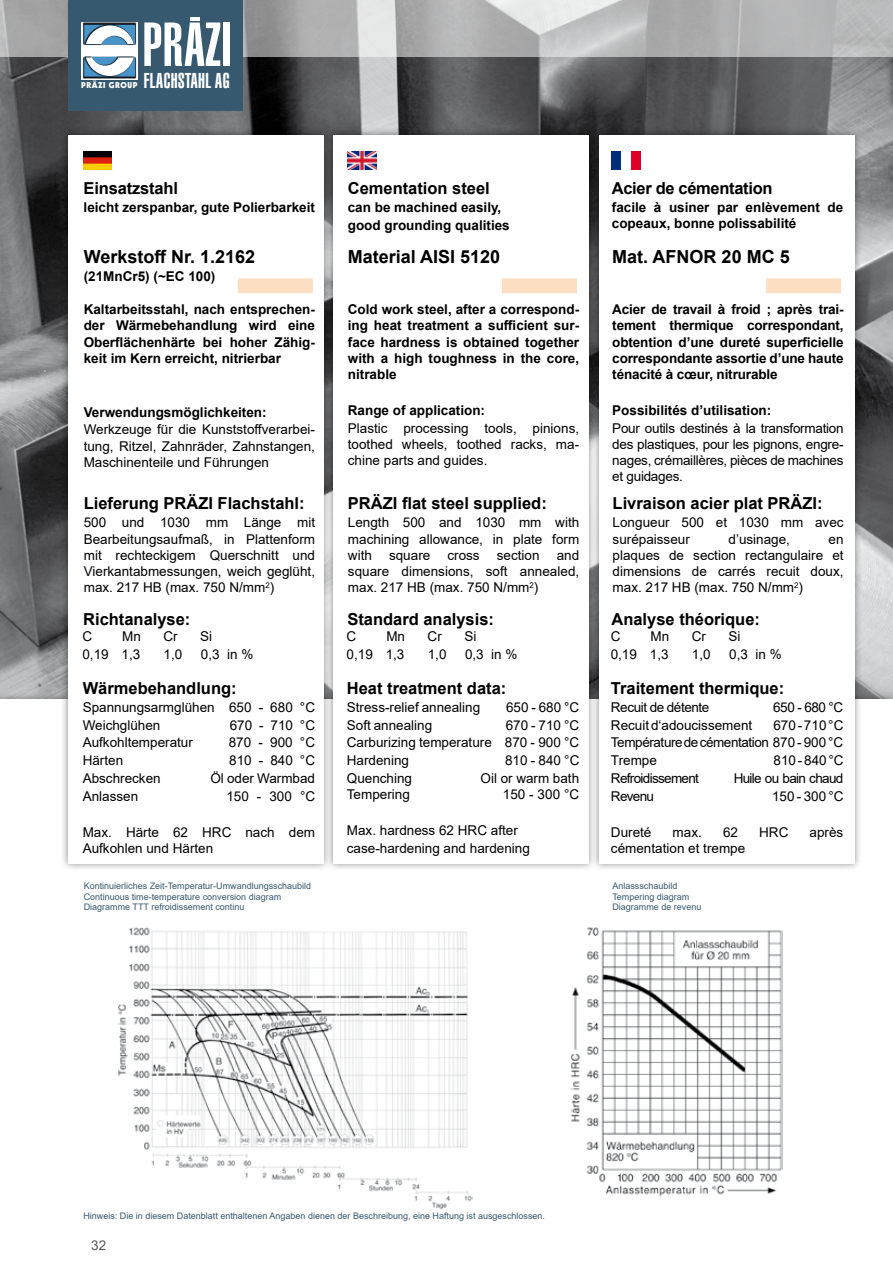
<style>
.page{position:relative;width:893px;height:1263px;background:#fff}
.page>*{position:absolute;margin:0;border:0;box-sizing:border-box;transform-origin:0 0}
.t1{font:900 extra-condensed 60.3px "Swiss 911 BT";letter-spacing:.02em;color:#fff}
.t2{font:900 extra-condensed 21px "Swiss 911 BT";letter-spacing:.02em;color:#fff}
.t3{font:700 18px "Arial";color:#000}
.t4{font:700 16.5px "Arial";color:#000}
.t5{font:700 16.5px "Arial";letter-spacing:-.02em;color:#000}
.t6{font:13.5px/16.2px "Arial";color:#000;text-align:justify}
.t7{font:700 13.5px/16.2px "Arial";color:#000;text-align:justify}
.t8{font:13.5px "Arial";letter-spacing:-.05em;color:#000}
.t9{font:13.5px "Arial";letter-spacing:-.03em;color:#000}
.t10{font:13.5px "Arial";color:#58585a}
.t11{font:9px/10.8px "Arial";color:#365970}
.t12{font:900 8.25px "Kabel LT Std";letter-spacing:.07em;color:#fff}
</style>
<div class="page">
<img style="left:0;top:57px;width:893px;height:635px">
<svg style="left:0;top:0;width:893px;height:57px;background:#b6b6b7"></svg>
<div style="left:60px;top:127px;width:271px;height:744px;background:#000;opacity:.45"></div>
<div style="left:68px;top:135px;width:255px;height:728px;background:#fff"></div>
<div style="left:325px;top:127px;width:271px;height:744px;background:#000;opacity:.45"></div>
<div style="left:333px;top:135px;width:255px;height:728px;background:#fff"></div>
<div style="left:591px;top:127px;width:271px;height:744px;background:#000;opacity:.45"></div>
<div style="left:599px;top:135px;width:255px;height:728px;background:#fff"></div>
<img style="left:612px;top:151px;width:28px;height:19px">
<img style="left:348px;top:151px;width:28px;height:19px">
<img style="left:84px;top:151px;width:28px;height:19px">
<img style="left:571px;top:927px;width:211px;height:270px">
<img style="left:118px;top:927px;width:354px;height:282px">
<svg style="left:766px;top:278px;width:75px;height:16px"></svg>
<svg style="left:502px;top:278px;width:75px;height:16px"></svg>
<svg style="left:237px;top:278px;width:76px;height:16px"></svg>
<div style="left:885px;top:49px;width:8px;height:63px;background:#000;opacity:.45"></div>
<hr style="left:892px;top:57px;width:1px;height:47px;background:#fff">
<div style="left:68px;top:0;width:175px;height:111px;background:#365970"></div>
<div style="left:81px;top:22px;width:57px;height:57px;background:#fff"></div>
<img style="left:82px;top:59px;width:54px;height:20px">
<img style="left:84px;top:56px;width:51px;height:1px">
<svg style="left:83px;top:57px;width:53px;height:21px"></svg>
<img style="left:82px;top:23px;width:54px;height:20px">
<img style="left:85px;top:45px;width:49px;height:1px">
<svg style="left:83px;top:24px;width:53px;height:21px"></svg>
<svg style="left:190px;top:17px;width:10px;height:3px"></svg>
<h1 class="t1" style="left:143px;top:12px;width:90px">PRAZI</h1>
<p class="t12" style="left:81px;top:80px;width:58px">PRÄZI GROUP</p>
<h2 class="t2" style="left:144px;top:69px;width:87px">FLACHSTAHL AG</h2>
<p class="t4" style="left:84px;top:177px;width:96px">Einsatzstahl</p>
<p class="t7" style="left:84px;top:199px;width:233px">leicht zerspanbar, gute Polierbarkeit</p>
<h3 class="t3" style="left:84px;top:244px;width:173px">Werkstoff Nr. 1.2162</h3>
<p class="t7" style="left:84px;top:268px;width:133px">(21MnCr5) (~EC 100)</p>
<p class="t7" style="left:84px;top:302px;width:233px">Kaltarbeitsstahl, nach entsprechen&shy;der Wärmebehandlung wird eine Oberflächenhärte bei hoher Zähig&shy;keit im Kern erreicht, nitrierbar</p>
<p class="t7" style="left:84px;top:404px;width:185px">Verwendungsmöglichkeiten:</p>
<p class="t6" style="left:84px;top:422px;width:233px">Werkzeuge für die Kunststoffverarbei&shy;tung, Ritzel, Zahnräder, Zahnstangen, Maschinenteile und Führungen</p>
<p class="t4" style="left:84px;top:492px;width:222px">Lieferung PRÄZI Flachstahl:</p>
<p class="t6" style="left:84px;top:514px;width:233px">500 und 1030 mm Länge mit Bearbeitungsaufmaß, in Plattenform mit rechteckigem Querschnitt und Vierkantabmessungen, weich geglüht, max. 217 HB (max. 750 N/mm<sup>2</sup>)</p>
<p class="t4" style="left:348px;top:177px;width:144px">Cementation steel</p>
<p class="t7" style="left:348px;top:199px;width:164px;line-height:17.9px">can be machined easily, good grounding qualities</p>
<h3 class="t3" style="left:348px;top:244px;width:154px">Material AISI 5120</h3>
<p class="t7" style="left:348px;top:302px;width:233px">Cold work steel, after a correspond&shy;ing heat treatment a sufficient sur&shy;face hardness is obtained together with a high toughness in the core, nitrable</p>
<p class="t7" style="left:348px;top:402px;width:139px">Range of application:</p>
<p class="t6" style="left:348px;top:420px;width:233px">Plastic processing tools, pinions, toothed wheels, toothed racks, ma&shy;chine parts and guides.</p>
<p class="t4" style="left:348px;top:492px;width:200px">PRÄZI flat steel supplied:</p>
<p class="t6" style="left:348px;top:514px;width:233px">Length 500 and 1030 mm with machining allowance, in plate form with</p>
<p class="t6" style="left:348px;top:547px;width:233px;text-indent:209px">and square dimensions, soft annealed, max. 217 HB (max. 750 N/mm<sup>2</sup>)</p>
<p class="t6" style="left:389px;top:547px;width:43px">square</p>
<p class="t6" style="left:447px;top:547px;width:34px">cross</p>
<p class="t6" style="left:497px;top:547px;width:44px">section</p>
<p class="t5" style="left:612px;top:177px;width:162px">Acier de cémentation</p>
<p class="t7" style="left:612px;top:199px;width:233px">facile à usiner par enlèvement de copeaux, bonne polissabilité</p>
<h3 class="t3" style="left:612px;top:244px;width:179px">Mat. AFNOR 20 MC 5</h3>
<p class="t7" style="left:612px;top:302px;width:233px">Acier de travail à froid ; après trai&shy;tement thermique correspondant, obtention d’une dureté superficielle correspondante assortie d’une haute ténacité à cœur, nitrurable</p>
<p class="t7" style="left:612px;top:402px;width:161px">Possibilités d’utilisation:</p>
<p class="t6" style="left:612px;top:420px;width:233px">Pour outils destinés à la transformation des plastiques, pour les pignons, engre&shy;nages, crémaillères, pièces de machines et guidages.</p>
<p class="t4" style="left:613px;top:492px;width:211px">Livraison acier plat PRÄZI:</p>
<p class="t6" style="left:613px;top:514px;width:232px">Longueur 500 et 1030 mm avec surépaisseur</p>
<p class="t6" style="left:728px;top:531px;width:63px">d’usinage,</p>
<p class="t6" style="left:613px;top:531px;width:233px;text-indent:216px">en plaques de section rectangulaire et dimensions de carrés recuit doux, max. 217 HB (max. 750 N/mm<sup>2</sup>)</p>
<p class="t4" style="left:83px;top:608px;width:109px">Richtanalyse:</p>
<p class="t4" style="left:347px;top:608px;width:148px">Standard analysis:</p>
<p class="t4" style="left:611px;top:608px;width:150px">Analyse théorique:</p>
<p class="t6" style="left:82px;top:628px;width:11px">C</p>
<p class="t6" style="left:122px;top:628px;width:20px">Mn</p>
<p class="t6" style="left:163px;top:628px;width:16px">Cr</p>
<p class="t6" style="left:200px;top:628px;width:14px">Si</p>
<p class="t6" style="left:82px;top:646px;width:59px">0,19 1,3</p>
<p class="t6" style="left:164px;top:646px;width:20px">1,0</p>
<p class="t6" style="left:201px;top:646px;width:54px">0,3 in %</p>
<p class="t6" style="left:347px;top:628px;width:11px">C</p>
<p class="t6" style="left:386px;top:628px;width:20px">Mn</p>
<p class="t6" style="left:428px;top:628px;width:16px">Cr</p>
<p class="t6" style="left:464px;top:628px;width:14px">Si</p>
<p class="t6" style="left:347px;top:646px;width:59px">0,19 1,3</p>
<p class="t6" style="left:428px;top:646px;width:20px">1,0</p>
<p class="t6" style="left:465px;top:646px;width:54px">0,3 in %</p>
<p class="t6" style="left:611px;top:628px;width:11px">C</p>
<p class="t6" style="left:650px;top:628px;width:20px">Mn</p>
<p class="t6" style="left:692px;top:628px;width:16px">Cr</p>
<p class="t6" style="left:728px;top:628px;width:14px">Si</p>
<p class="t6" style="left:611px;top:646px;width:59px">0,19 1,3</p>
<p class="t6" style="left:692px;top:646px;width:20px">1,0</p>
<p class="t6" style="left:729px;top:646px;width:54px">0,3 in %</p>
<p class="t4" style="left:83px;top:676px;width:156px">Wärmebehandlung:</p>
<p class="t6" style="left:83px;top:698px;width:234px;line-height:17.9px">Spannungsarmglühen 650 - 680 °C<br>Weichglühen</p>
<p class="t6" style="left:230px;top:717px;width:87px">670 - 710 °C</p>
<p class="t6" style="left:83px;top:734px;width:112px">Aufkohltemperatur</p>
<p class="t6" style="left:229px;top:734px;width:88px">870 - 900 °C</p>
<p class="t6" style="left:83px;top:752px;width:42px">Härten</p>
<p class="t6" style="left:229px;top:752px;width:87px">810 - 840 °C</p>
<p class="t6" style="left:83px;top:770px;width:80px">Abschrecken</p>
<p class="t6" style="left:210px;top:770px;width:106px">Öl oder Warmbad</p>
<p class="t6" style="left:83px;top:788px;width:57px">Anlassen</p>
<p class="t6" style="left:226px;top:788px;width:90px">150 - 300 °C</p>
<p class="t6" style="left:83px;top:824px;width:234px">Max. Härte 62 HRC nach dem<br>Aufkohlen und Härten</p>
<p class="t11" style="left:84px;top:880px;width:229px">Kontinuierliches Zeit-Temperatur-Umwandlungsschaubild<br>Continuous time-temperature conversion diagram<br>Diagramme TTT refroidissement continu</p>
<p class="t4" style="left:347px;top:676px;width:161px">Heat treatment data:</p>
<p class="t6" style="left:347px;top:699px;width:135px">Stress-relief annealing</p>
<p class="t6" style="left:506px;top:699px;width:75px">650 - 680 °C</p>
<p class="t6" style="left:347px;top:717px;width:87px">Soft annealing</p>
<p class="t6" style="left:347px;top:716px;width:234px;line-height:17.9px;text-indent:159px">670 - 710 °C Carburizing temperature 870 - 900 °C Hardening</p>
<p class="t6" style="left:505px;top:752px;width:76px">810 - 840 °C</p>
<p class="t6" style="left:347px;top:770px;width:67px">Quenching</p>
<p class="t6" style="left:481px;top:770px;width:100px">Oil or warm bath</p>
<p class="t6" style="left:347px;top:786px;width:65px">Tempering</p>
<p class="t6" style="left:503px;top:786px;width:78px">150 - 300 °C</p>
<p class="t6" style="left:347px;top:821px;width:185px;line-height:17.9px">Max. hardness 62 HRC after case-hardening and hardening</p>
<p class="t4" style="left:611px;top:676px;width:175px">Traitement thermique:</p>
<p class="t9" style="left:611px;top:698px;width:100px">Recuit de détente</p>
<p class="t6" style="left:773px;top:699px;width:72px">650 - 680 °C</p>
<p class="t6" style="left:611px;top:717px;width:143px">Recuit d‘adoucissement</p>
<p class="t6" style="left:611px;top:716px;width:234px;line-height:17.9px;text-indent:162px">670 - 710 °C Température de cémentation 870 - 900 °C Trempe</p>
<p class="t6" style="left:773px;top:752px;width:72px">810 - 840 °C</p>
<p class="t8" style="left:611px;top:769px;width:90px">Refroidissement</p>
<p class="t8" style="left:734px;top:769px;width:111px">Huile ou bain chaud</p>
<p class="t6" style="left:611px;top:788px;width:45px">Revenu</p>
<p class="t6" style="left:772px;top:788px;width:73px">150 - 300 °C</p>
<p class="t6" style="left:611px;top:824px;width:42px">Dureté</p>
<p class="t6" style="left:673px;top:824px;width:31px">max.</p>
<p class="t6" style="left:723px;top:824px;width:17px">62</p>
<p class="t6" style="left:759px;top:824px;width:31px">HRC</p>
<p class="t6" style="left:810px;top:824px;width:35px">après</p>
<p class="t6" style="left:611px;top:840px;width:136px">cémentation et trempe</p>
<p class="t11" style="left:612px;top:880px;width:91px">Anlassschaubild<br>Tempering diagram<br>Diagramme de revenu</p>
<p class="t11" style="left:83px;top:1210px;width:463px">Hinweis: Die in diesem Datenblatt enthaltenen Angaben dienen der Beschreibung, eine Haftung ist ausgeschlossen.</p>
<p class="t10" style="left:91px;top:1236px;width:17px">32</p>
</div>
